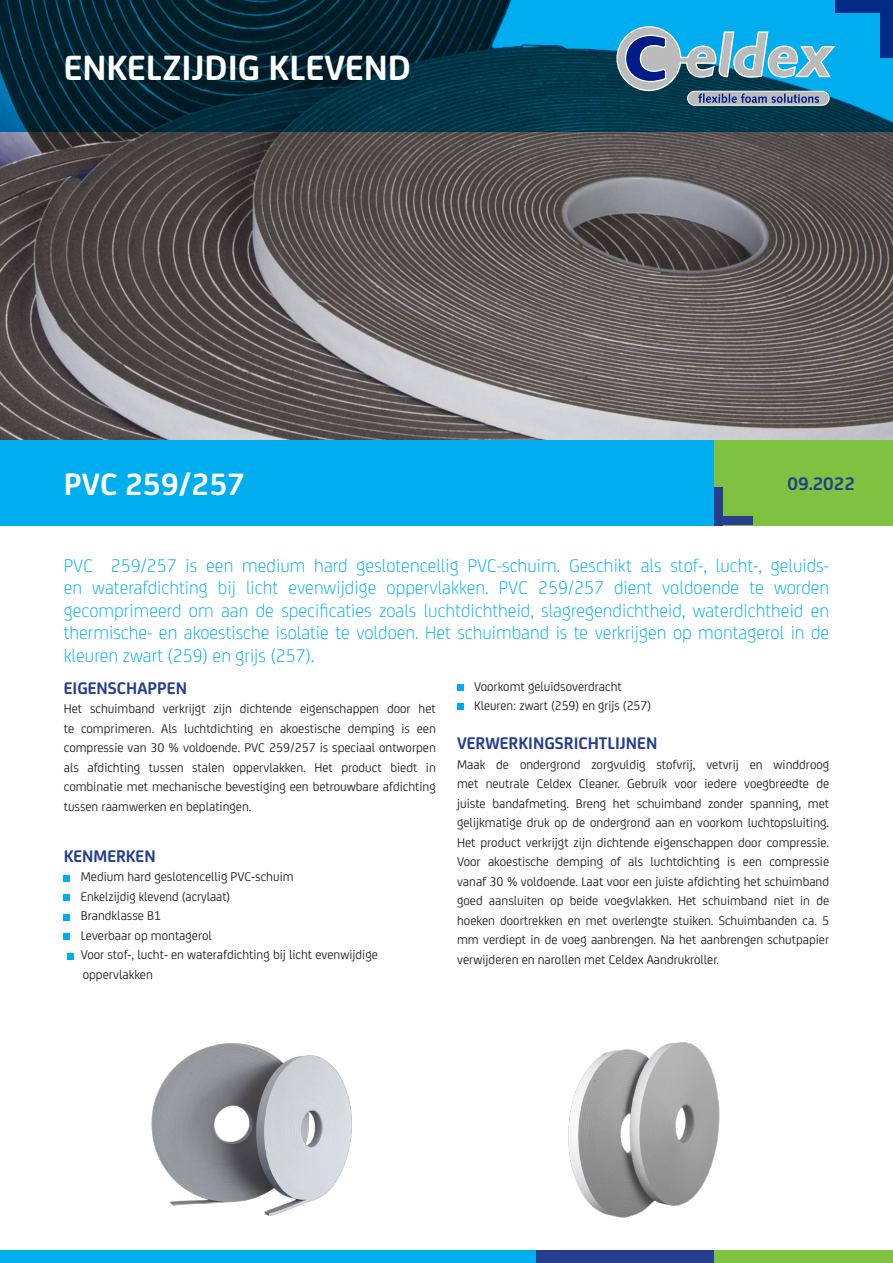
<style>
.page{position:relative;width:893px;height:1263px;background:#fff}
.page>*{position:absolute;margin:0;border:0;box-sizing:border-box;transform-origin:0 0}
._6__kop_diap{font:700 37.5px "FS Joey";color:#fff}
._6__kop_diap-2{font:700 33px "FS Joey";color:#fff}
.t1{font:300 19.5px/22.5px "FS Joey";color:#00aeef;text-align:justify}
._3_lead{font:700 19.5px "FS Joey";color:#253f8e}
._1_plat{font:700 18px "FS Joey";color:#253f8e}
.Default{font:13.5px/19.5px "FS Joey";color:#231f20;text-align:justify}
._1_plat-2{font:13.5px/19.5px "FS Joey";color:#231f20}
</style>
<div class="page">
<img style="left:0;top:132px;width:893px;height:308px">
<div style="left:0;top:1250px;width:536px;height:13px;background:#00aeef"></div>
<div style="left:536px;top:1250px;width:178px;height:13px;background:#253f8e"></div>
<div style="left:714px;top:1250px;width:179px;height:13px;background:#7fc241"></div>
<div style="left:0;top:440px;width:893px;height:85px;background:#00aeef"></div>
<svg style="left:0;top:0;width:893px;height:132px;background:#00415a"></svg>
<div style="left:714px;top:440px;width:179px;height:85px;background:#7fc241"></div>
<div style="left:714px;top:517px;width:39px;height:8px;background:#253f8e"></div>
<div style="left:714px;top:487px;width:9px;height:38px;background:#253f8e"></div>
<img style="left:568px;top:1042px;width:152px;height:176px">
<img style="left:151px;top:1043px;width:201px;height:173px">
<svg style="left:616px;top:26px;width:219px;height:80px;background:#5899b8"></svg>
<svg style="left:457px;top:684px;width:6px;height:6px"></svg>
<svg style="left:457px;top:704px;width:6px;height:6px"></svg>
<svg style="left:64px;top:875px;width:6px;height:6px"></svg>
<div style="left:64px;top:894px;width:6px;height:7px;background:#00aeef"></div>
<svg style="left:64px;top:914px;width:6px;height:6px"></svg>
<div style="left:64px;top:933px;width:6px;height:7px;background:#00aeef"></div>
<svg style="left:67px;top:953px;width:6px;height:6px"></svg>
<p class="_6__kop_diap" style="left:64px;top:39px;width:349px">ENKELZIJDIG KLEVEND</p>
<p class="_6__kop_diap-2" style="left:64px;top:459px;width:183px">PVC 259/257</p>
<p class="_3_lead" style="left:788px;top:469px;width:69px">09.2022</p>
<p class="t1" style="left:64px;top:553px;width:767px">PVC 259/257 is een medium hard geslotencellig PVC-schuim. Geschikt als stof-, lucht-, geluids&shy;en waterafdichting bij licht evenwijdige oppervlakken. PVC 259/257 dient voldoende te worden gecomprimeerd om aan de specificaties zoals luchtdichtheid, slagregendichtheid, waterdichtheid en thermische- en akoestische isolatie te voldoen. Het schuimband is te verkrijgen op montagerol in de kleuren zwart (259) en grijs (257).</p>
<p class="_1_plat-2" style="left:474px;top:675px;width:149px">Voorkomt geluidsoverdracht</p>
<p class="_1_plat-2" style="left:474px;top:695px;width:179px">Kleuren: zwart (259) en grijs (257)</p>
<p class="_1_plat" style="left:457px;top:729px;width:202px">VERWERKINGSRICHTLIJNEN</p>
<p class="Default" style="left:457px;top:753px;width:374px">Maak de ondergrond zorgvuldig stofvrij, vetvrij en winddroog met neutrale Celdex Cleaner. Gebruik voor iedere voegbreedte de juiste bandafmeting. Breng het schuimband zonder spanning, met gelijkmatige druk op de ondergrond aan en voorkom luchtopsluiting.<br>Het product verkrijgt zijn dichtende eigenschappen door compressie.<br>Voor akoestische demping of als luchtdichting is een compressie vanaf 30 % voldoende. Laat voor een juiste afdichting het schuimband goed aansluiten op beide voegvlakken. Het schuimband niet in de hoeken doortrekken en met overlengte stuiken. Schuimbanden ca. 5 mm verdiept in de voeg aanbrengen. Na het aanbrengen schutpapier verwijderen en narollen met Celdex Aandrukroller.</p>
<p class="_1_plat" style="left:64px;top:674px;width:125px">EIGENSCHAPPEN</p>
<p class="Default" style="left:64px;top:698px;width:374px">Het schuimband verkrijgt zijn dichtende eigenschappen door het te comprimeren. Als luchtdichting en akoestische demping is een compressie van 30 % voldoende. PVC 259/257 is speciaal ontworpen als afdichting tussen stalen oppervlakken. Het product biedt in combinatie met mechanische bevestiging een betrouwbare afdichting tussen raamwerken en beplatingen.</p>
<p class="_1_plat" style="left:64px;top:842px;width:93px">KENMERKEN</p>
<p class="_1_plat-2" style="left:81px;top:866px;width:214px">Medium hard geslotencellig PVC-schuim</p>
<p class="_1_plat-2" style="left:81px;top:886px;width:151px">Enkelzijdig klevend (acrylaat)</p>
<p class="_1_plat-2" style="left:81px;top:905px;width:82px">Brandklasse B1</p>
<p class="_1_plat-2" style="left:81px;top:925px;width:299px">Leverbaar op montagerol<br>Voor stof-, lucht- en waterafdichting bij licht evenwijdige oppervlakken</p>
</div>
